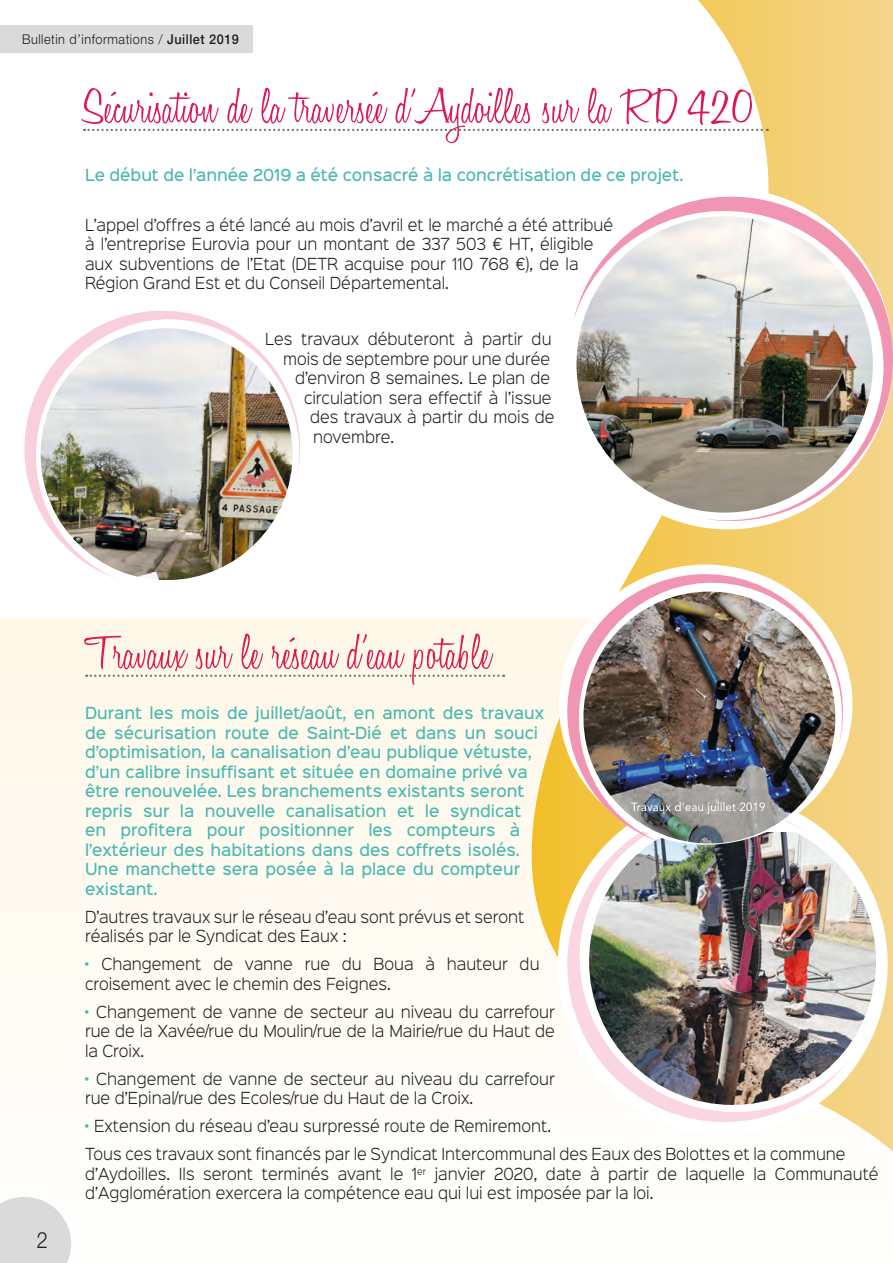
<style>
.page{position:relative;width:893px;height:1263px;background:#fff}
.page>*{position:absolute;margin:0;border:0;box-sizing:border-box;transform-origin:0 0}
.Titre_Index{font:300 51px "Honey Script";color:#dc1855}
.t1{font:300 22.5px "Helvetica Neue LT Std";color:#1d1d1b;scale:.88 1}
.Texte_courant{font:300 15px/19.5px "Sinkin Sans 300";color:#1d1d1b;scale:.95 1}
.Texte_courant-2{font:500 15px/19.5px "Sinkin Sans 500";color:#4bb9b0;scale:.95 1}
.t2{font:300 13.5px "Helvetica Neue LT Std";letter-spacing:.04em;color:#1d1d1b;scale:.94 1}
.s1{font-weight:500}
.s2{color:#4bb9b0}
</style>
<div class="page">
<div style="left:0;top:618px;width:893px;height:645px;background:#fefbf4"></div>
<svg style="left:443px;top:0;width:450px;height:1151px"></svg>
<div style="left:0;top:26px;width:253px;height:27px;background:#dadada"></div>
<svg style="left:86px;top:674px;width:418px;height:3px"></svg>
<img style="left:849px;top:832px;width:27px;height:273px">
<img style="left:545px;top:786px;width:304px;height:355px">
<img style="left:573px;top:185px;width:320px;height:348px">
<img style="left:24px;top:310px;width:276px;height:269px">
<svg style="left:84px;top:129px;width:684px;height:2px"></svg>
<img style="left:582px;top:843px;width:254px;height:6px">
<img style="left:554px;top:560px;width:303px;height:283px">
<svg style="left:631px;top:802px;width:134px;height:12px"></svg>
<svg style="left:0;top:1197px;width:71px;height:66px"></svg>
<p class="t2" style="left:22px;top:31px;width:232px">Bulletin d’informations / <span class="s1">Juillet 2019</span></p>
<p class="Titre_Index" style="left:83px;top:76px;width:674px">Sécurisation de la traversée d’Aydoilles sur la RD 420</p>
<p class="Texte_courant-2" style="left:85px;top:164px;width:631px">Le début de l’année 2019 a été consacré à la concrétisation de ce projet.</p>
<p class="Texte_courant" style="left:85px;top:214px;width:557px">L’appel d’offres a été lancé au mois d’avril et le marché a été attribué à l’entreprise Eurovia pour un montant de 337 503 € HT, éligible aux subventions de l’Etat (DETR acquise pour 110 768 €), de la Région Grand Est et du Conseil Départemental.</p>
<p class="Texte_courant" style="left:265px;top:328px;width:303px">Les travaux débuteront à partir du</p>
<p class="Texte_courant" style="left:283px;top:348px;width:283px">mois de septembre pour une durée</p>
<p class="Texte_courant" style="left:295px;top:367px;width:270px">d’environ 8 semaines. Le plan de</p>
<p class="Texte_courant" style="left:304px;top:387px;width:262px">circulation sera effectif à l’issue</p>
<p class="Texte_courant" style="left:310px;top:406px;width:259px">des travaux à partir du mois de</p>
<p class="Texte_courant" style="left:313px;top:426px;width:87px">novembre.</p>
<p class="Titre_Index" style="left:85px;top:621px;width:408px">Travaux sur le réseau d’eau potable</p>
<p class="t1" style="left:37px;top:1226px;width:14px">2</p>
<p class="Texte_courant-2" style="left:85px;top:702px;width:485px">Durant les mois de juillet/août, en amont des travaux de sécurisation route de Saint-Dié et dans un souci d’optimisation, la canalisation d’eau publique vétuste, d’un calibre insuffisant et située en domaine privé va être renouvelée. Les branchements existants seront repris sur la nouvelle canalisation et le syndicat en profitera pour positionner les compteurs à l’extérieur des habitations dans des coffrets isolés.<br>Une manchette sera posée à la place du compteur existant.</p>
<p class="Texte_courant" style="left:85px;top:906px;width:464px">D’autres travaux sur le réseau d’eau sont prévus et seront réalisés par le Syndicat des Eaux :</p>
<p class="Texte_courant" style="left:85px;top:953px;width:480px"><span class="s2">•</span> Changement de vanne rue du Boua à hauteur du croisement avec le chemin des Feignes.</p>
<p class="Texte_courant" style="left:85px;top:1001px;width:496px;text-align:justify"><span class="s2">•</span> Changement de vanne de secteur au niveau du carrefour rue de la Xavée/rue du Moulin/rue de la Mairie/rue du Haut de la Croix.</p>
<p class="Texte_courant" style="left:85px;top:1068px;width:496px"><span class="s2">•</span> Changement de vanne de secteur au niveau du carrefour rue d’Epinal/rue des Ecoles/rue du Haut de la Croix.</p>
<p class="Texte_courant" style="left:85px;top:1115px;width:492px"><span class="s2">•</span> Extension du réseau d’eau surpressé route de Remiremont.</p>
<p class="Texte_courant" style="left:85px;top:1143px;width:837px">Tous ces travaux sont financés par le Syndicat Intercommunal des Eaux des Bolottes et la commune d’Aydoilles. Ils seront terminés avant le 1<sup>er</sup> janvier 2020, date à partir de laquelle la Communauté d’Agglomération exercera la compétence eau qui lui est imposée par la loi.</p>
</div>
